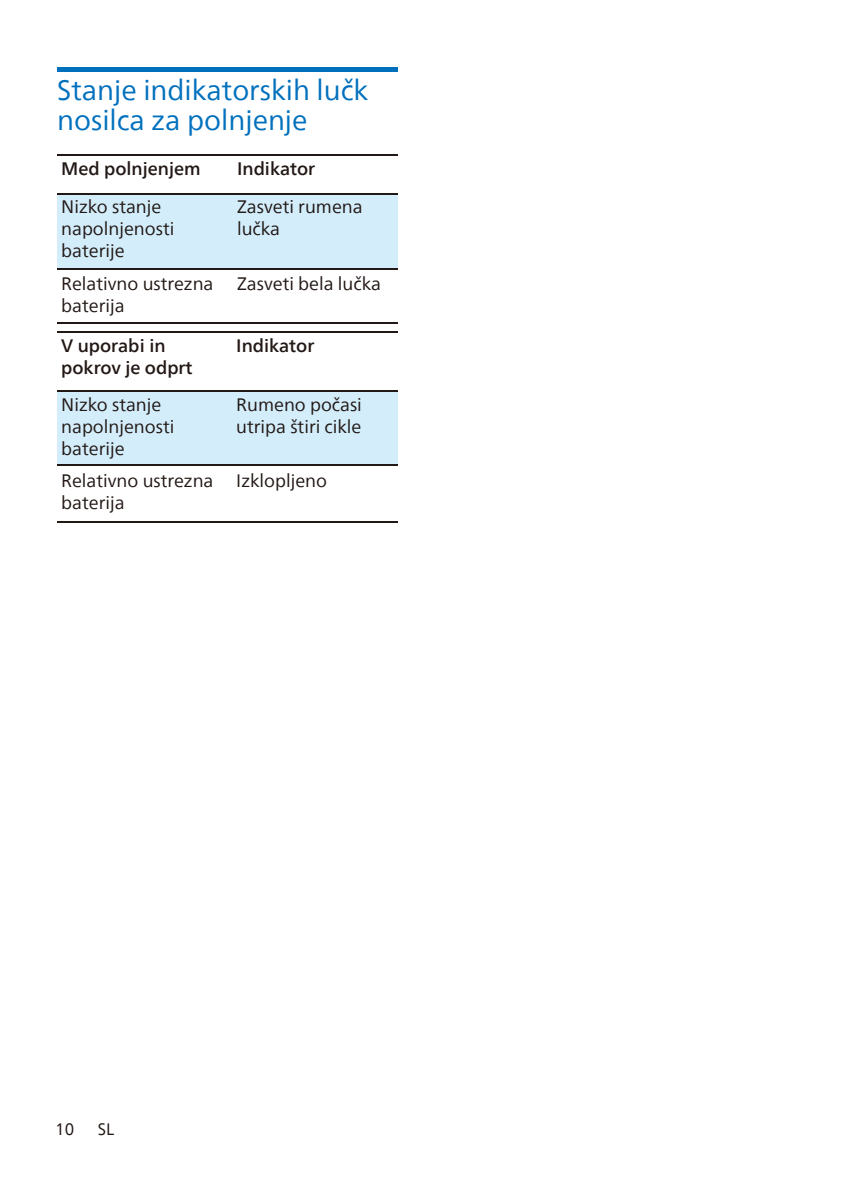
<style>
.page{position:relative;width:842px;height:1191px;background:#fff}
.page>*{position:absolute;margin:0;border:0;box-sizing:border-box;transform-origin:0 0}
.t1{font:28px/30px "Neue Frutiger World";color:#0070bd}
.t2{font:18px/22px "Neue Frutiger World";color:#221815}
.t3{font:500 18px/22px "Neue Frutiger World";color:#221815}
.t4{font:16.6px "Neue Frutiger World";color:#221815}
</style>
<div class="page">
<hr style="left:57px;top:68px;width:340px;height:4px;background:#0070bd">
<hr style="left:57px;top:155px;width:165px;height:1px;background:#221815">
<hr style="left:222px;top:155px;width:175px;height:1px;background:#221815">
<div style="left:222px;top:193px;width:175px;height:75px;background:#d3edfb"></div>
<div style="left:57px;top:193px;width:165px;height:75px;background:#d3edfb"></div>
<hr style="left:57px;top:193px;width:165px;height:1px;background:#221815">
<hr style="left:222px;top:193px;width:175px;height:1px;background:#221815">
<hr style="left:57px;top:268px;width:165px;height:1px;background:#221815">
<hr style="left:222px;top:268px;width:175px;height:1px;background:#221815">
<div style="left:222px;top:391px;width:175px;height:73px;background:#d3edfb"></div>
<div style="left:57px;top:391px;width:165px;height:73px;background:#d3edfb"></div>
<hr style="left:57px;top:332px;width:165px;height:1px;background:#221815">
<hr style="left:222px;top:332px;width:175px;height:1px;background:#221815">
<hr style="left:57px;top:322px;width:165px;height:1px;background:#221815">
<hr style="left:222px;top:322px;width:175px;height:1px;background:#221815">
<hr style="left:57px;top:521px;width:165px;height:1px;background:#221815">
<hr style="left:222px;top:521px;width:175px;height:1px;background:#221815">
<hr style="left:57px;top:390px;width:165px;height:1px;background:#221815">
<hr style="left:222px;top:390px;width:175px;height:1px;background:#221815">
<hr style="left:57px;top:464px;width:165px;height:1px;background:#221815">
<hr style="left:222px;top:464px;width:175px;height:1px;background:#221815">
<h1 class="t1" style="left:57px;top:76px;width:313px">Stanje indikatorskih lučk nosilca za polnjenje</h1>
<p class="t3" style="left:61px;top:158px;width:141px">Med polnjenjem</p>
<p class="t3" style="left:237px;top:158px;width:80px">Indikator</p>
<p class="t2" style="left:61px;top:196px;width:115px">Nizko stanje napolnjenosti baterije</p>
<p class="t2" style="left:61px;top:273px;width:154px">Relativno ustrezna baterija</p>
<p class="t2" style="left:237px;top:273px;width:145px">Zasveti bela lučka</p>
<p class="t2" style="left:237px;top:196px;width:127px">Zasveti rumena lučka</p>
<p class="t3" style="left:61px;top:334px;width:133px">V uporabi in pokrov je odprt</p>
<p class="t3" style="left:236px;top:334px;width:80px">Indikator</p>
<p class="t2" style="left:61px;top:393px;width:115px">Nizko stanje napolnjenosti baterije</p>
<p class="t2" style="left:61px;top:470px;width:154px">Relativno ustrezna baterija</p>
<p class="t2" style="left:236px;top:393px;width:127px">Rumeno počasi utripa štiri cikle</p>
<p class="t2" style="left:236px;top:470px;width:92px">Izklopljeno</p>
<p class="t4" style="left:55px;top:1116px;width:21px">10</p>
<p class="t4" style="left:98px;top:1116px;width:18px">SL</p>
</div>
